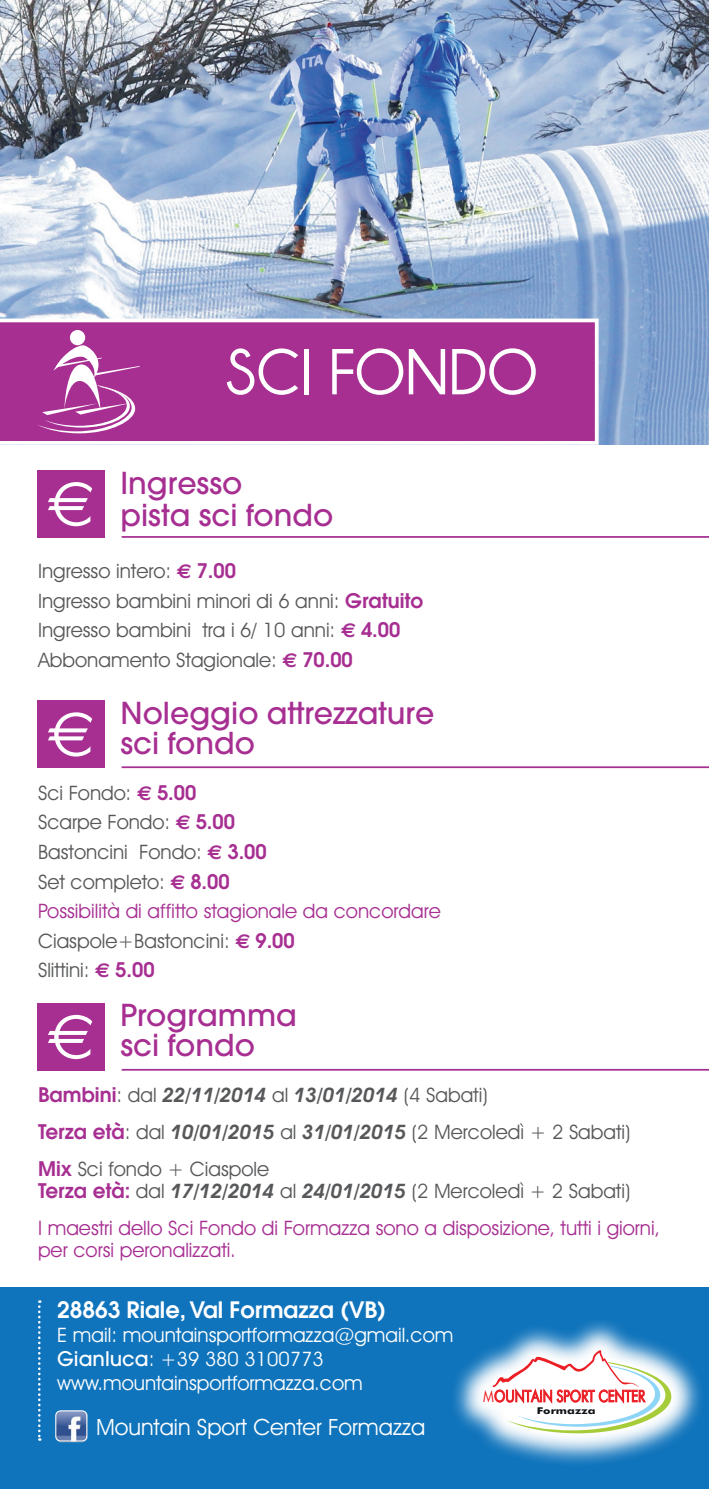
<style>
.page{position:relative;width:709px;height:1489px;background:#fff}
.page>*{position:absolute;margin:0;border:0;box-sizing:border-box;transform-origin:0 0}
.t1{font:700 65.25px "Champagne&Limousines";color:#fff}
.t2{font:500 30px/30px "Avant Garde";color:#a72f92}
.t3{font:22.5px "Avant Garde IT Cby BT";color:#fff}
.t4{font:600 22.5px "Avant Garde";color:#fff}
.t5{font:20px/29.5px "Avant Garde IT Cby BT";color:#57585a}
.t6{font:20px/36.8px "Avant Garde IT Cby BT";color:#a72f92}
.t7{font:20px/24px "Avant Garde IT Cby BT";color:#fff}
.t8{font:16.25px "Futura BT";color:#ec1e25;scale:.79 1}
.t9{font:700 9.25px "Futura BT";color:#0d1214;scale:1.26 1}
.s1{font-family:"Euro Sans";font-weight:700;color:#a72f92}
.s2{font-family:"Avant Garde";font-weight:600;color:#a72f92}
.s3{color:#a72f92}
.s4{font-weight:600;font-style:italic}
.s5{font-family:"Avant Garde";font-weight:600}
.s6{color:#57585a}
.s7{font-weight:600;font-style:italic;color:#57585a}
.s8{font-family:"Avant Garde";font-weight:500}
</style>
<div class="page">
<img style="left:0;top:0;width:709px;height:445px">
<hr style="left:122px;top:536px;width:587px;height:2px;background:#a72f92">
<hr style="left:122px;top:766px;width:587px;height:2px;background:#a72f92">
<hr style="left:122px;top:1068px;width:587px;height:2px;background:#a72f92">
<svg style="left:0;top:318px;width:598px;height:127px;background:#ad3f9a"></svg>
<div style="left:70px;top:330px;width:15px;height:15px;background:#fff;border-radius:50%"></div>
<svg style="left:37px;top:345px;width:103px;height:88px;background:#b858a7"></svg>
<div style="left:37px;top:470px;width:67px;height:68px;background:#a72f92"></div>
<svg style="left:48px;top:482px;width:44px;height:44px"></svg>
<div style="left:37px;top:700px;width:67px;height:68px;background:#a72f92"></div>
<svg style="left:48px;top:712px;width:44px;height:44px"></svg>
<div style="left:37px;top:1003px;width:67px;height:67px;background:#a72f92"></div>
<svg style="left:48px;top:1014px;width:44px;height:45px"></svg>
<div style="left:0;top:1287px;width:709px;height:201px;background:#1074bc"></div>
<img style="left:55px;top:1412px;width:33px;height:31px">
<div style="left:55px;top:1410px;width:32px;height:31px;border:1px solid #fff;border-radius:5px"></div>
<svg style="left:38px;top:1300px;width:3px;height:140px"></svg>
<svg style="left:454px;top:1322px;width:247px;height:141px"></svg>
<svg style="left:492px;top:1348px;width:179px;height:85px;background:#e4dddc"></svg>
<h1 class="t1" style="left:225px;top:335px;width:314px">SCI FONDO</h1>
<h2 class="t2" style="left:120px;top:466px;width:214px;line-height:32.5px">Ingresso<br>pista sci fondo</h2>
<p class="t5" style="left:38px;top:556px;width:387px">Ingresso intero: <span class="s1">E</span> <span class="s2">7.00<br></span>Ingresso bambini minori di 6 anni: <span class="s2">Gratuito </span>Ingresso bambini tra i 6/ 10 anni: <span class="s1">E</span> <span class="s2">4.00<br></span>Abbonamento Stagionale: <span class="s1">E</span> <span class="s2">70.00</span></p>
<h2 class="t2" style="left:120px;top:698px;width:315px">Noleggio attrezzature sci fondo</h2>
<p class="t5" style="left:38px;top:777px;width:404px">Sci Fondo: <span class="s1">E</span> <span class="s2">5.00<br></span>Scarpe Fondo: <span class="s1">E</span> <span class="s2">5.00<br></span>Bastoncini Fondo: <span class="s1">E</span> <span class="s2">3.00<br></span>Set completo: <span class="s1">E</span> <span class="s2">8.00<br></span><span class="s3">Possibilità di affitto stagionale da concordare<br></span>Ciaspole+Bastoncini: <span class="s1">E</span> <span class="s2">9.00<br></span>Slittini: <span class="s1">E</span> <span class="s2">5.00</span></p>
<h2 class="t2" style="left:120px;top:1000px;width:178px">Programma sci fondo</h2>
<p class="t5" style="left:38px;top:1076px;width:594px;line-height:36.8px"><span class="s2">Bambini</span>: dal <span class="s4">22/11/2014</span> al <span class="s4">13/01/2014</span> (4 Sabati)<br><span class="s2">Terza età</span>: dal <span class="s4">10/01/2015</span> al <span class="s4">31/01/2015</span> (2 Mercoledì + 2 Sabati)<br><span class="s2">Mix</span> Sci fondo + Ciaspole</p>
<p class="t6" style="left:38px;top:1172px;width:623px"><span class="s5">Terza età:</span> <span class="s6">dal</span> <span class="s7">17/12/2014</span> <span class="s6">al</span> <span class="s7">24/01/2015</span> <span class="s6">(2 Mercoledì + 2 Sabati)<br></span>I maestri dello Sci Fondo di Formazza sono a disposizione, tutti i giorni,</p>
<p class="t6" style="left:38px;top:1231px;width:199px">per corsi peronalizzati.</p>
<p class="t4" style="left:57px;top:1294px;width:330px">28863 Riale, Val Formazza (VB)</p>
<p class="t7" style="left:57px;top:1322px;width:398px">E mail: mountainsportformazza@gmail.com<br><span class="s8">Gianluca</span>: +39 380 3100773 www.mountainsportformazza.com</p>
<p class="t3" style="left:96px;top:1412px;width:330px">Mountain Sport Center Formazza</p>
<p class="t8" style="left:483px;top:1385px;width:206px">MOUNTAIN SPORT CENTER</p>
<p class="t9" style="left:537px;top:1405px;width:48px">Formazza</p>
</div>
